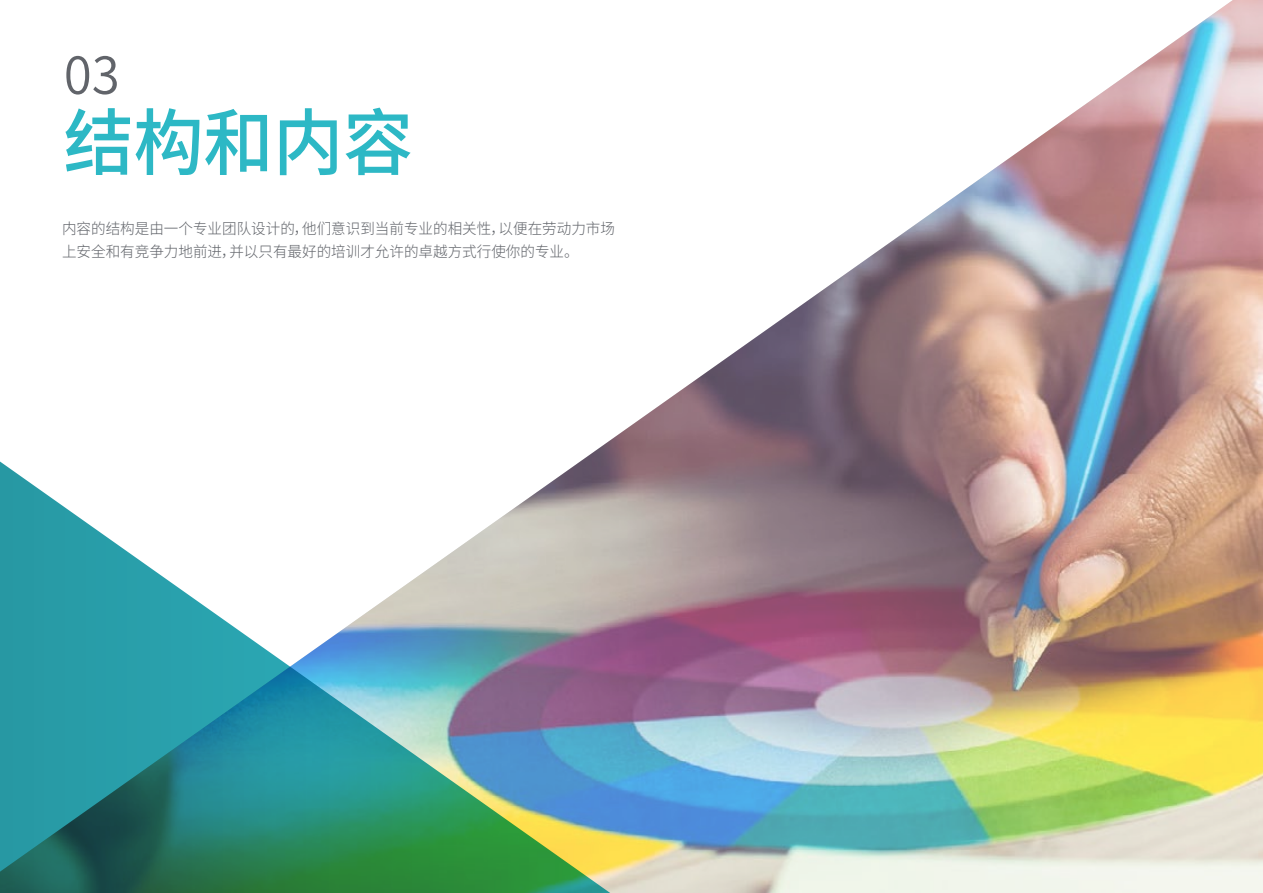
<style>
.page{position:relative;width:1263px;height:893px;background:#fff}
.page>*{position:absolute;margin:0;border:0;box-sizing:border-box;transform-origin:0 0}
.t1{font:500 72px "Source Han Sans CN";color:#2db8c5}
.t2{font:52.5px "Source Han Sans CN";color:#61646a}
.t3{font:300 15px/22.5px "Source Han Sans CN";color:#61646a}
</style>
<div class="page">
<img style="left:602px;top:0;width:661px;height:893px">
<svg style="left:0;top:446px;width:640px;height:447px"></svg>
<h2 class="t2" style="left:64px;top:45px;width:57px">03</h2>
<h1 class="t1" style="left:64px;top:102px;width:351px">结构和内容</h1>
<p class="t3" style="left:62px;top:218px;width:554px">内容的结构是由一个专业团队设计的，他们意识到当前专业的相关性，以便在劳动力市场上安全和有竞争力地前进，并以只有最好的培训才允许的卓越方式行使你的专业。</p>
</div>
